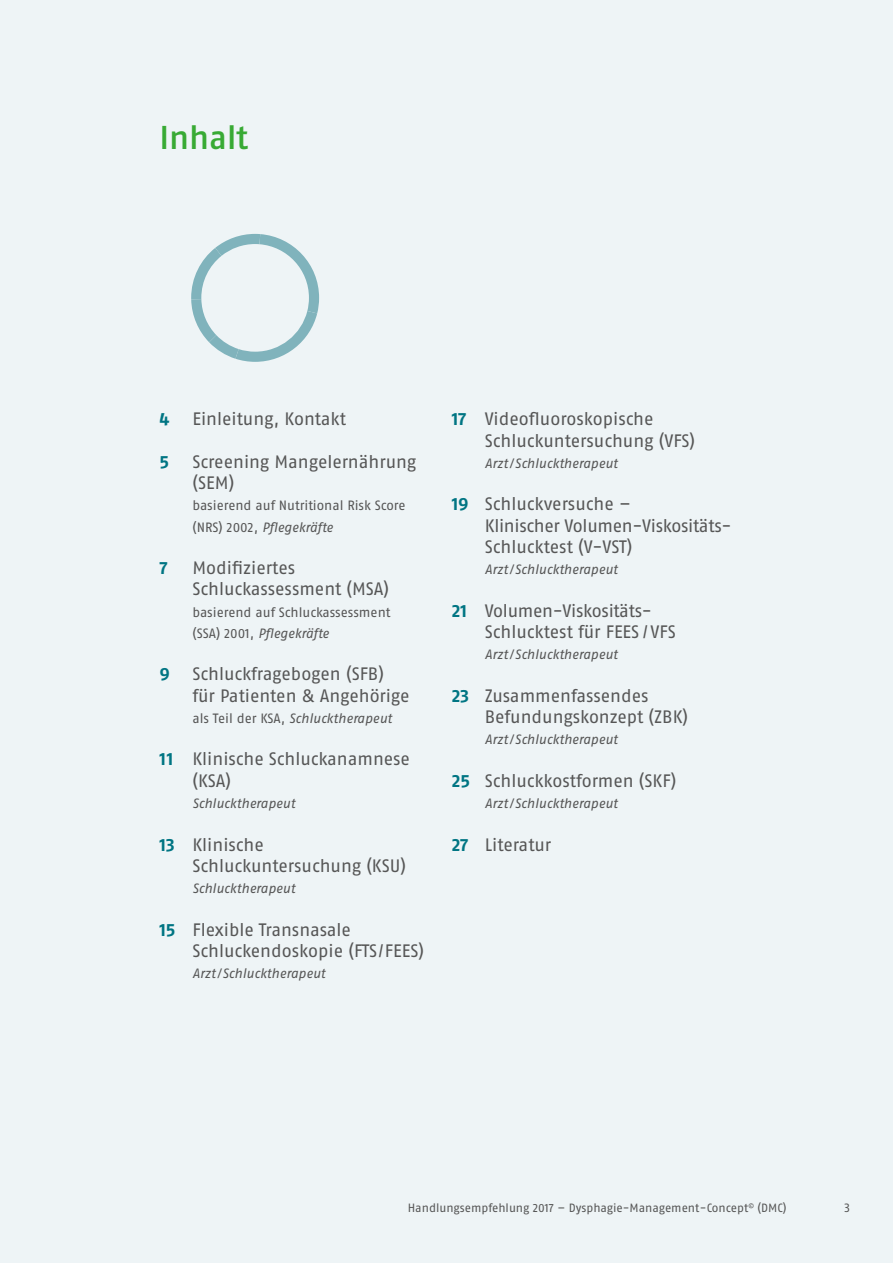
<style>
.page{position:relative;width:893px;height:1263px;background:#eef4f6}
.page>*{position:absolute;margin:0;border:0;box-sizing:border-box;transform-origin:0 0}
.t1{font:500 33px "Fago Pro";color:#38aa34}
.t2{font:18px/21.3px "Fago Pro";letter-spacing:-.005em;color:#565656}
.t3{font:700 18px "Fago Pro";color:#007583}
.t4{font:italic 13.5px "Fago Pro";color:#565656}
.t5{font:13.5px/21.3px "Fago Pro";letter-spacing:-.005em;color:#565656}
.t6{font:12px "Fago Pro";color:#565656}
.s1{font-style:italic}
.s2{font-style:normal}
.s3{font-weight:700;color:#007583}
</style>
<div class="page">
<svg style="left:191px;top:234px;width:128px;height:128px"></svg>
<h1 class="t1" style="left:159px;top:117px;width:90px">Inhalt</h1>
<p class="t3" style="left:159px;top:408px;width:12px">4</p>
<p class="t2" style="left:192px;top:408px;width:155px">Einleitung, Kontakt</p>
<p class="t3" style="left:159px;top:451px;width:11px">5</p>
<p class="t2" style="left:192px;top:451px;width:225px">Screening Mangelernährung (SEM)</p>
<p class="t5" style="left:192px;top:495px;width:215px">basierend auf Nutritional Risk Score (NRS) 2002, <span class="s1">Pflegekräfte</span></p>
<p class="t3" style="left:159px;top:557px;width:10px">7</p>
<p class="t2" style="left:192px;top:557px;width:198px">Modifiziertes<br>Schluckassessment (MSA)</p>
<p class="t5" style="left:192px;top:601px;width:200px">basierend auf Schluckassessment (SSA) 2001, <span class="s1">Pflegekräfte</span></p>
<p class="t3" style="left:159px;top:663px;width:12px">9</p>
<p class="t2" style="left:192px;top:663px;width:219px">Schluckfragebogen (SFB) für Patienten &amp; Angehörige</p>
<p class="t4" style="left:192px;top:710px;width:201px"><span class="s2">als Teil der KSA,</span> Schlucktherapeut</p>
<p class="t2" style="left:192px;top:748px;width:219px;text-indent:-33px"><span class="s3">11</span> Klinische Schluckanamnese (KSA)</p>
<p class="t4" style="left:192px;top:795px;width:104px">Schlucktherapeut</p>
<p class="t2" style="left:192px;top:833px;width:215px;text-indent:-33px"><span class="s3">13</span> Klinische<br>Schluckuntersuchung (KSU)</p>
<p class="t4" style="left:192px;top:880px;width:104px">Schlucktherapeut</p>
<p class="t2" style="left:192px;top:918px;width:233px;text-indent:-33px"><span class="s3">15</span> Flexible Transnasale<br>Schluckendoskopie (FTS/FEES)</p>
<p class="t4" style="left:192px;top:965px;width:134px">Arzt/Schlucktherapeut</p>
<p class="t2" style="left:485px;top:408px;width:212px;text-indent:-33px"><span class="s3">17</span> Videofluoroskopische<br>Schluckuntersuchung (VFS)</p>
<p class="t4" style="left:485px;top:455px;width:134px">Arzt/Schlucktherapeut</p>
<p class="t2" style="left:485px;top:493px;width:248px;text-indent:-33px"><span class="s3">19</span> Schluckversuche –<br>Klinischer Volumen-Viskositäts-<br>Schlucktest (V-VST)</p>
<p class="t4" style="left:485px;top:561px;width:134px">Arzt/Schlucktherapeut</p>
<p class="t2" style="left:485px;top:600px;width:193px;text-indent:-33px"><span class="s3">21</span> Volumen-Viskositäts-<br>Schlucktest für FEES / VFS</p>
<p class="t4" style="left:485px;top:646px;width:134px">Arzt/Schlucktherapeut</p>
<p class="t2" style="left:485px;top:685px;width:205px;text-indent:-33px"><span class="s3">23</span> Zusammenfassendes<br>Befundungskonzept (ZBK)</p>
<p class="t4" style="left:485px;top:731px;width:134px">Arzt/Schlucktherapeut</p>
<p class="t2" style="left:452px;top:770px;width:226px"><span class="s3">25</span> Schluckkostformen (SKF)</p>
<p class="t4" style="left:485px;top:795px;width:134px">Arzt/Schlucktherapeut</p>
<p class="t2" style="left:452px;top:833px;width:101px"><span class="s3">27</span> Literatur</p>
<p class="t6" style="left:408px;top:1200px;width:380px">Handlungsempfehlung 2017 – Dysphagie-Management-Concept<sup>©</sup> (DMC)</p>
<p class="t6" style="left:843px;top:1200px;width:8px">3</p>
</div>
